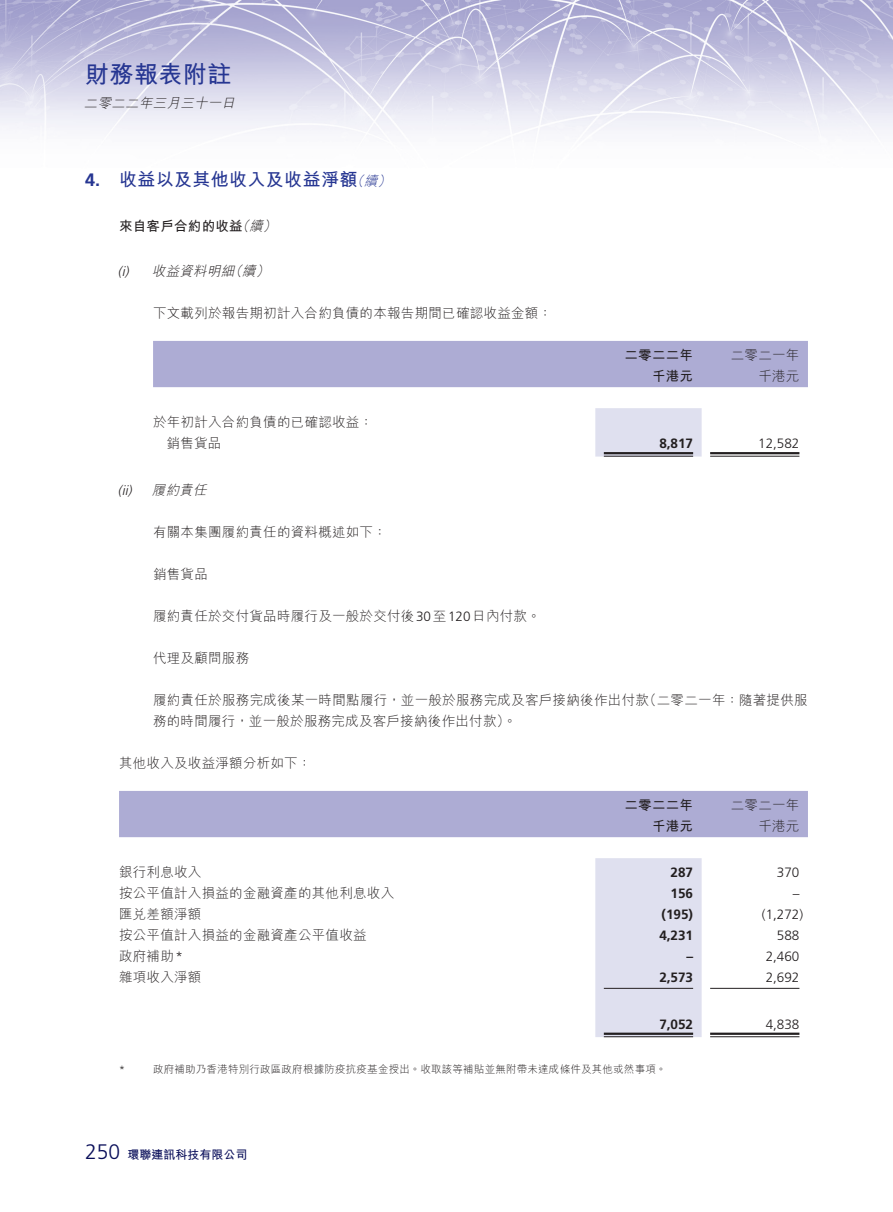
<style>
.page{position:relative;width:893px;height:1212px;background:#fff}
.page>*{position:absolute;margin:0;border:0;box-sizing:border-box;transform-origin:0 0}
.t1{font:700 24px "M Hei HK";letter-spacing:.02em;color:#263692}
._01_H1{font:700 18px "M Hei HK";letter-spacing:.02em;color:#263692}
._00_txt{font:300 13.5px/21px "M Hei HK";letter-spacing:.02em;color:#231f20}
._50_Table_txt{font:300 13.5px "M Hei HK";letter-spacing:.02em;color:#231f20}
._50_Table_txt-2{font:300 13.5px "Frutiger LT Std";color:#231f20}
._50_Table_txt-3{font:700 13.5px "Frutiger LT Std";color:#231f20}
._03_H3{font:italic 300 13.5px "M Hei HK";color:#231f20}
._50_Table_txt-4{font:700 13.5px "M Hei HK";letter-spacing:.02em;color:#231f20}
._02_H2{font:700 13.5px "M Hei HK";letter-spacing:.02em;color:#231f20}
._04_H4{font:300 13.5px "M Hei HK";letter-spacing:.02em;color:#231f20}
._03_H3-2{font:italic 300 13.5px "Frutiger LT Std";color:#231f20}
.t2{font:700 12px "M Hei HK";color:#090e59}
._06_Notes{font:300 10.5px "M Hei HK";letter-spacing:.02em;color:#231f20}
._06_Notes-2{font:300 10.5px "Frutiger LT Std";color:#231f20}
.s1{font-family:"Frutiger LT Std"}
.s2{font-weight:300;font-style:italic;font-size:13.5px}
.s3{font-weight:300;font-style:italic}
.s4{font-family:"M Hei HK"}
.s5{font-family:"Frutiger LT Std";font-weight:300;font-size:21px}
</style>
<div class="page">
<img style="left:0;top:0;width:893px;height:1038px">
<div style="left:153px;top:341px;width:655px;height:46px;background:#adacd4"></div>
<div style="left:595px;top:408px;width:107px;height:48px;background:#dfe0ef"></div>
<hr style="left:604px;top:452px;width:89px;height:2px;background:#231f20">
<hr style="left:604px;top:456px;width:89px;height:1px;background:#231f20">
<hr style="left:710px;top:452px;width:89px;height:2px;background:#231f20">
<hr style="left:710px;top:456px;width:89px;height:1px;background:#231f20">
<div style="left:119px;top:791px;width:689px;height:46px;background:#adacd4"></div>
<div style="left:595px;top:858px;width:107px;height:179px;background:#dfe0ef"></div>
<hr style="left:604px;top:988px;width:89px;height:1px;background:#231f20">
<hr style="left:710px;top:988px;width:89px;height:1px;background:#231f20">
<hr style="left:604px;top:1032px;width:89px;height:3px;background:#231f20">
<hr style="left:604px;top:1036px;width:89px;height:1px;background:#231f20">
<hr style="left:710px;top:1032px;width:89px;height:3px;background:#231f20">
<hr style="left:710px;top:1036px;width:89px;height:1px;background:#231f20">
<h1 class="t1" style="left:85px;top:57px;width:148px">財務報表附註</h1>
<p class="_03_H3" style="left:84px;top:96px;width:156px">二零二二年三月三十一日</p>
<p class="_01_H1" style="left:85px;top:166px;width:310px"><span class="s1">4.</span> 收益以及其他收入及收益淨額<span class="s2">（續）</span></p>
<p class="_02_H2" style="left:119px;top:216px;width:162px">來自客戶合約的收益<span class="s3">（續）</span></p>
<p class="_03_H3" style="left:118px;top:264px;width:156px"><span class="s1">(i)</span> 收益資料明細（續）</p>
<p class="_00_txt" style="left:153px;top:302px;width:400px">下文載列於報告期初計入合約負債的本報告期間已確認收益金額：</p>
<p class="_50_Table_txt-4" style="left:624px;top:345px;width:70px">二零二二年</p>
<p class="_50_Table_txt" style="left:731px;top:348px;width:70px">二零二一年</p>
<p class="_50_Table_txt-4" style="left:652px;top:366px;width:43px">千港元</p>
<p class="_50_Table_txt" style="left:758px;top:369px;width:43px">千港元</p>
<p class="_50_Table_txt" style="left:153px;top:416px;width:221px">於年初計入合約負債的已確認收益：</p>
<p class="_50_Table_txt" style="left:167px;top:437px;width:56px">銷售貨品</p>
<p class="_50_Table_txt-3" style="left:659px;top:436px;width:35px">8,817</p>
<p class="_50_Table_txt-2" style="left:758px;top:436px;width:43px">12,582</p>
<p class="_03_H3-2" style="left:118px;top:483px;width:93px">(ii) <span class="s4">履約責任</span></p>
<p class="_00_txt" style="left:153px;top:521px;width:235px">有關本集團履約責任的資料概述如下：</p>
<p class="_04_H4" style="left:153px;top:567px;width:56px">銷售貨品</p>
<p class="_00_txt" style="left:153px;top:605px;width:389px">履約責任於交付貨品時履行及一般於交付後<span class="s1">30</span>至<span class="s1">120</span>日內付款。</p>
<p class="_04_H4" style="left:153px;top:651px;width:98px">代理及顧問服務</p>
<p class="_00_txt" style="left:153px;top:689px;width:656px">履約責任於服務完成後某一時間點履行，並一般於服務完成及客戶接納後作出付款（二零二一年：隨著提供服務的時間履行，並一般於服務完成及客戶接納後作出付款）。</p>
<p class="_00_txt" style="left:119px;top:752px;width:194px">其他收入及收益淨額分析如下：</p>
<p class="_50_Table_txt-4" style="left:624px;top:795px;width:70px">二零二二年</p>
<p class="_50_Table_txt" style="left:731px;top:798px;width:70px">二零二一年</p>
<p class="_50_Table_txt-4" style="left:652px;top:816px;width:43px">千港元</p>
<p class="_50_Table_txt" style="left:758px;top:819px;width:43px">千港元</p>
<p class="_50_Table_txt" style="left:119px;top:865px;width:84px">銀行利息收入</p>
<p class="_50_Table_txt-3" style="left:671px;top:865px;width:24px">287</p>
<p class="_50_Table_txt-2" style="left:777px;top:865px;width:24px">370</p>
<p class="_50_Table_txt" style="left:119px;top:886px;width:277px">按公平值計入損益的金融資產的其他利息收入</p>
<p class="_50_Table_txt-3" style="left:671px;top:886px;width:24px">156</p>
<p class="_50_Table_txt-2" style="left:793px;top:886px;width:8px">–</p>
<p class="_50_Table_txt" style="left:119px;top:907px;width:84px">匯兌差額淨額</p>
<p class="_50_Table_txt-3" style="left:662px;top:907px;width:33px">(195)</p>
<p class="_50_Table_txt-2" style="left:762px;top:907px;width:43px">(1,272)</p>
<p class="_50_Table_txt" style="left:119px;top:928px;width:249px">按公平值計入損益的金融資產公平值收益</p>
<p class="_50_Table_txt-3" style="left:659px;top:928px;width:35px">4,231</p>
<p class="_50_Table_txt-2" style="left:777px;top:928px;width:24px">588</p>
<p class="_50_Table_txt" style="left:119px;top:949px;width:66px">政府補助<span class="s1">*</span></p>
<p class="_50_Table_txt-3" style="left:686px;top:949px;width:8px">–</p>
<p class="_50_Table_txt-2" style="left:766px;top:949px;width:35px">2,460</p>
<p class="_50_Table_txt" style="left:119px;top:970px;width:84px">雜項收入淨額</p>
<p class="_50_Table_txt-3" style="left:659px;top:970px;width:35px">2,573</p>
<p class="_50_Table_txt-2" style="left:766px;top:970px;width:35px">2,692</p>
<p class="_50_Table_txt-3" style="left:659px;top:1016px;width:35px">7,052</p>
<p class="_50_Table_txt-2" style="left:766px;top:1017px;width:35px">4,838</p>
<p class="_06_Notes-2" style="left:119px;top:1063px;width:7px">*</p>
<p class="_06_Notes" style="left:153px;top:1063px;width:515px">政府補助乃香港特別行政區政府根據防疫抗疫基金授出。收取該等補貼並無附帶未達成條件及其他或然事項。</p>
<p class="t2" style="left:85px;top:1145px;width:164px"><span class="s5">250</span> 環聯連訊科技有限公司</p>
</div>
